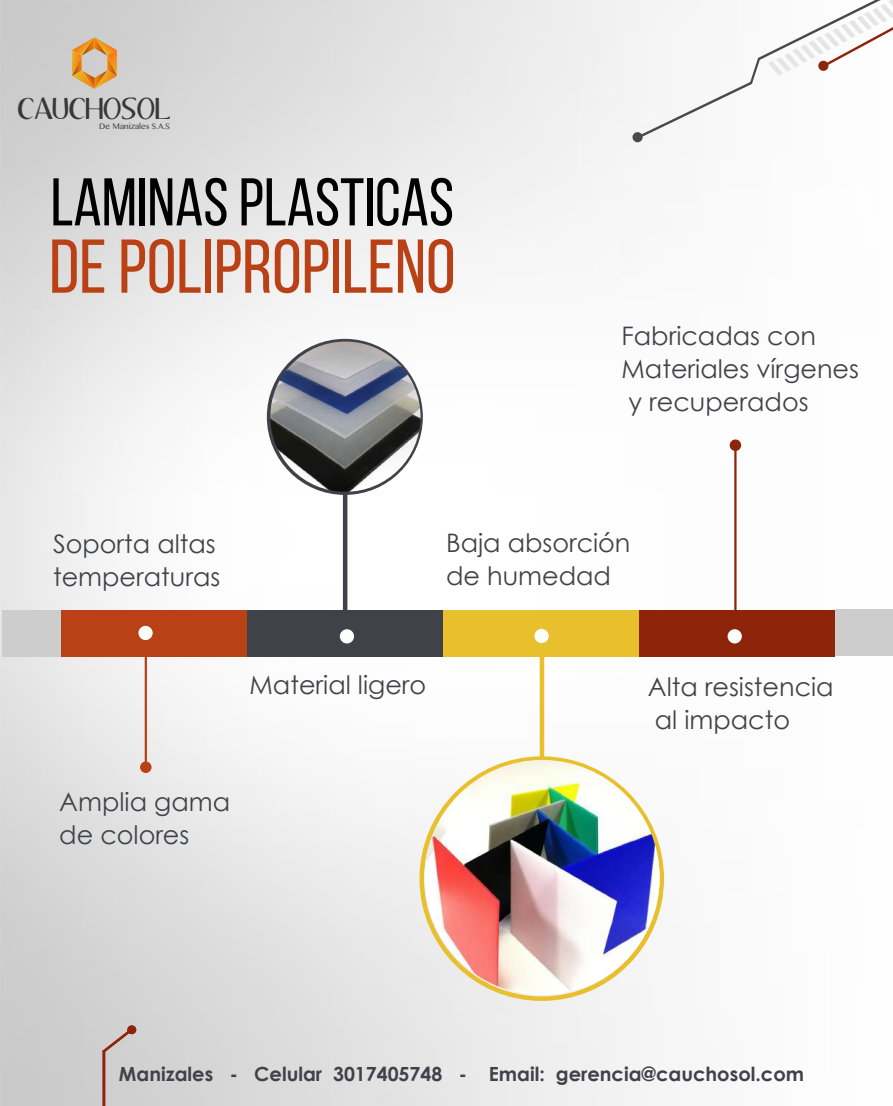
<style>
.page{position:relative;width:893px;height:1106px;background:#fff}
.page>*{position:absolute;margin:0;border:0;box-sizing:border-box;transform-origin:0 0}
.t1{font:76.05px "Bebas Neue";color:#ba4116}
.t2{font:67.2px "Bebas Neue";color:#000}
.t3{font:26.55px "Aubrey";color:#383838}
.t4{font:25.5px/33px "Century Gothic";color:#3f4349}
.t5{font:700 19.5px "Century Gothic";color:#3f4349}
.t6{font:8.1px "Gurmukhi MN";color:#444443}
</style>
<div class="page">
<img style="left:0;top:0;width:893px;height:1106px">
<hr style="left:540px;top:641px;width:4px;height:214px;background:#e8c02d">
<hr style="left:343px;top:492px;width:4px;height:141px;background:#3f4349">
<div style="left:52px;top:610px;width:196px;height:46px;background:#ba4116"></div>
<div style="left:246px;top:610px;width:196px;height:46px;background:#3f4349"></div>
<div style="left:442px;top:610px;width:196px;height:46px;background:#e8c02d"></div>
<div style="left:638px;top:610px;width:196px;height:46px;background:#8e250a"></div>
<div style="left:2px;top:610px;width:59px;height:46px;background:#cdcdcd"></div>
<div style="left:835px;top:609px;width:58px;height:46px;background:#cdcdcd"></div>
<div style="left:340px;top:629px;width:14px;height:14px;background:#fdfffd;border-radius:50%"></div>
<div style="left:534px;top:629px;width:15px;height:14px;background:#fdfffd;border-radius:50%"></div>
<hr style="left:734px;top:450px;width:2px;height:202px;background:#8e250a">
<div style="left:728px;top:629px;width:14px;height:14px;background:#fdfffd;border-radius:50%"></div>
<img style="left:425px;top:760px;width:235px;height:235px;border-radius:117px">
<svg style="left:103px;top:1029px;width:28px;height:77px;background:#c9bebb"></svg>
<div style="left:127px;top:1025px;width:9px;height:9px;background:#8e250a;border-radius:50%"></div>
<img style="left:270px;top:341px;width:151px;height:151px;border-radius:75px">
<div style="left:730px;top:439px;width:11px;height:12px;background:#8e250a;border-radius:50%"></div>
<hr style="left:145px;top:618px;width:2px;height:148px;background:#ba4116">
<div style="left:140px;top:761px;width:12px;height:12px;background:#ba4116;border-radius:50%"></div>
<div style="left:138px;top:626px;width:15px;height:14px;background:#fdfffd;border-radius:50%"></div>
<div style="left:632px;top:132px;width:11px;height:10px;background:#494949;border-radius:50%"></div>
<svg style="left:637px;top:0;width:256px;height:138px"></svg>
<div style="left:818px;top:61px;width:11px;height:10px;background:#8e250a;border-radius:50%"></div>
<svg style="left:72px;top:37px;width:45px;height:52px;background:#daad74"></svg>
<p class="t3" style="left:18px;top:95px;width:155px">CAUCHOSOL</p>
<p class="t6" style="left:99px;top:121px;width:72px">De Manizales S.A.S</p>
<h2 class="t2" style="left:51px;top:166px;width:405px">LAMINAS PLASTICAS</h2>
<h1 class="t1" style="left:49px;top:225px;width:408px">DE POLIPROPILENO</h1>
<p class="t4" style="left:621px;top:319px;width:239px">Fabricadas con<br>Materiales vírgenes y recuperados</p>
<p class="t4" style="left:53px;top:527px;width:169px">Soporta altas temperaturas</p>
<p class="t4" style="left:446px;top:526px;width:186px">Baja absorción de humedad</p>
<p class="t4" style="left:250px;top:668px;width:178px">Material ligero</p>
<p class="t4" style="left:59px;top:785px;width:172px">Amplia gama de colores</p>
<p class="t4" style="left:648px;top:669px;width:187px">Alta resistencia al impacto</p>
<p class="t5" style="left:119px;top:1061px;width:687px">Manizales - Celular 3017405748 - Email: gerencia@cauchosol.com</p>
</div>
